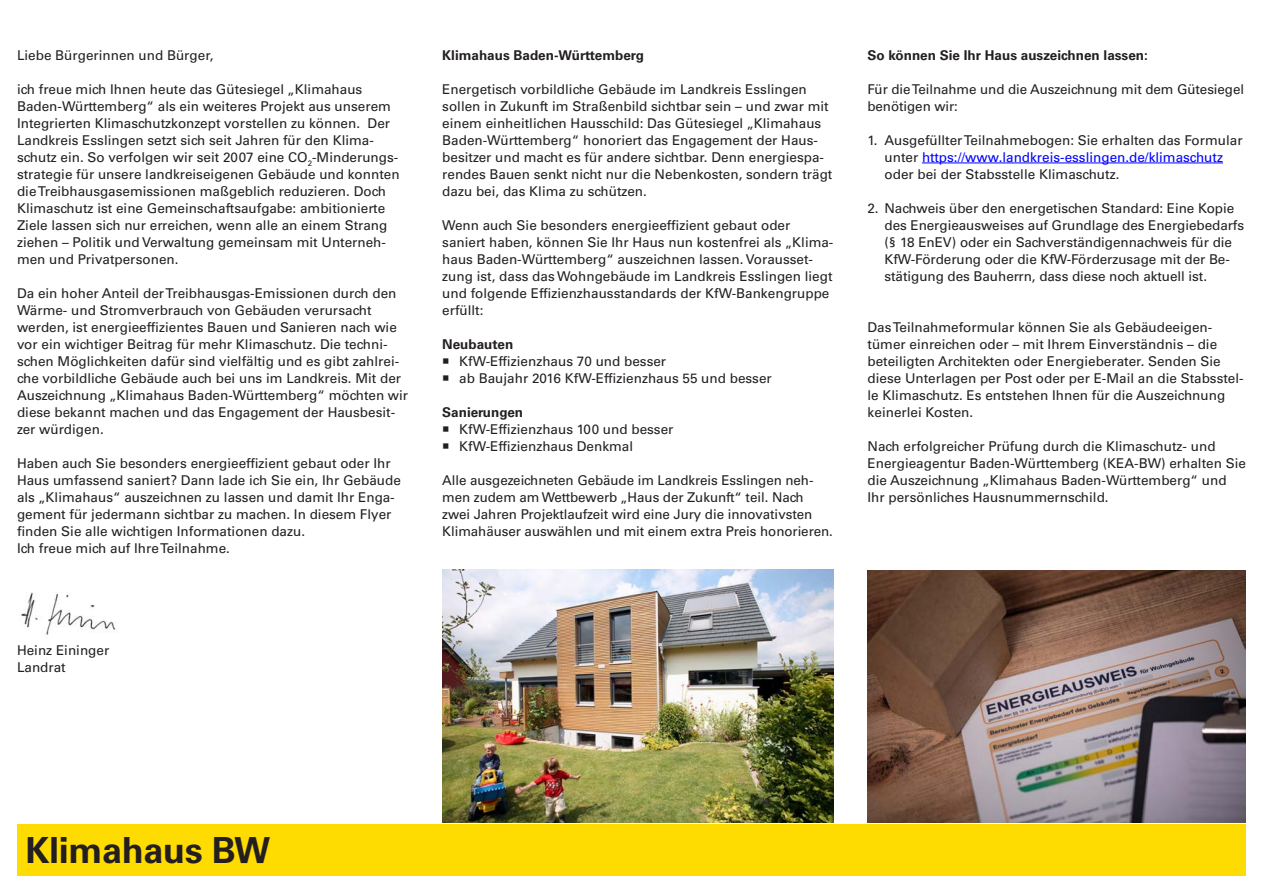
<style>
.page{position:relative;width:1263px;height:893px;background:#fff}
.page>*{position:absolute;margin:0;border:0;box-sizing:border-box;transform-origin:0 0}
.t1{font:700 36px "Univers LT Std";letter-spacing:-.01em;color:#231f20}
.t2{font:13.5px/17px "Univers LT Std";color:#231f20}
.t3{font:700 13.5px "Univers LT Std";color:#231f20}
.s1{color:#00f}
</style>
<div class="page">
<div style="left:17px;top:825px;width:1229px;height:51px;background:#ffdc01"></div>
<hr style="left:922px;top:163px;width:301px;height:1px;background:#00f">
<img style="left:21px;top:592px;width:96px;height:43px">
<img style="left:442px;top:570px;width:391px;height:253px">
<img style="left:867px;top:570px;width:379px;height:252px">
<p class="t2" style="left:17px;top:46px;width:198px">Liebe Bürgerinnen und Bürger,</p>
<p class="t2" style="left:17px;top:80px;width:384px">ich freue mich Ihnen heute das Gütesiegel „Klimahaus Baden-Württemberg“ als ein weiteres Projekt aus unserem Integrierten Klimaschutzkonzept vorstellen zu können. Der Landkreis Esslingen setzt sich seit Jahren für den Klima&shy;schutz ein. So verfolgen wir seit 2007 eine CO<sub>2</sub>-Minderungs&shy;strategie für unsere landkreiseigenen Gebäude und konnten die Treibhausgasemissionen maßgeblich reduzieren. Doch Klimaschutz ist eine Gemeinschaftsaufgabe: ambitionierte Ziele lassen sich nur erreichen, wenn alle an einem Strang ziehen – Politik und Verwaltung gemeinsam mit Unterneh&shy;men und Privatpersonen.</p>
<p class="t2" style="left:17px;top:284px;width:393px">Da ein hoher Anteil der Treibhausgas-Emissionen durch den Wärme- und Stromverbrauch von Gebäuden verursacht werden, ist energieeffizientes Bauen und Sanieren nach wie vor ein wichtiger Beitrag für mehr Klimaschutz. Die techni&shy;schen Möglichkeiten dafür sind vielfältig und es gibt zahlrei&shy;che vorbildliche Gebäude auch bei uns im Landkreis. Mit der Auszeichnung „Klimahaus Baden-Württemberg“ möchten wir diese bekannt machen und das Engagement der Hausbesit&shy;zer würdigen.</p>
<p class="t2" style="left:17px;top:455px;width:385px">Haben auch Sie besonders energieeffizient gebaut oder Ihr Haus umfassend saniert? Dann lade ich Sie ein, Ihr Gebäude als „Klimahaus“ auszeichnen zu lassen und damit Ihr Enga&shy;gement für jedermann sichtbar zu machen. In diesem Flyer finden Sie alle wichtigen Informationen dazu.<br>Ich freue mich auf Ihre Teilnahme.</p>
<p class="t3" style="left:442px;top:47px;width:203px">Klimahaus Baden-Württemberg</p>
<p class="t2" style="left:442px;top:80px;width:392px">Energetisch vorbildliche Gebäude im Landkreis Esslingen sollen in Zukunft im Straßenbild sichtbar sein – und zwar mit einem einheitlichen Hausschild: Das Gütesiegel „Klimahaus Baden-Württemberg“ honoriert das Engagement der Haus&shy;besitzer und macht es für andere sichtbar. Denn energiespa&shy;rendes Bauen senkt nicht nur die Nebenkosten, sondern trägt dazu bei, das Klima zu schützen.</p>
<p class="t2" style="left:442px;top:216px;width:393px">Wenn auch Sie besonders energieeffizient gebaut oder saniert haben, können Sie Ihr Haus nun kostenfrei als „Klima&shy;haus Baden-Württemberg“ auszeichnen lassen. Vorausset&shy;zung ist, dass das Wohngebäude im Landkreis Esslingen liegt und folgende Effizienzhausstandards der KfW-Bankengruppe erfüllt:</p>
<p class="t3" style="left:442px;top:336px;width:72px">Neubauten</p>
<p class="t2" style="left:459px;top:353px;width:314px">KfW-Effizienzhaus 70 und besser<br>ab Baujahr 2016 KfW-Effizienzhaus 55 und besser</p>
<p class="t3" style="left:442px;top:404px;width:82px">Sanierungen</p>
<p class="t2" style="left:459px;top:421px;width:216px">KfW-Effizienzhaus 100 und besser<br>KfW-Effizienzhaus Denkmal</p>
<p class="t2" style="left:442px;top:472px;width:392px">Alle ausgezeichneten Gebäude im Landkreis Esslingen neh&shy;men zudem am Wettbewerb „Haus der Zukunft“ teil. Nach zwei Jahren Projektlaufzeit wird eine Jury die innovativsten Klimahäuser auswählen und mit einem extra Preis honorieren.</p>
<p class="t3" style="left:867px;top:47px;width:282px">So können Sie Ihr Haus auszeichnen lassen:</p>
<p class="t2" style="left:867px;top:80px;width:378px">Für die Teilnahme und die Auszeichnung mit dem Gütesiegel benötigen wir:</p>
<p class="t2" style="left:884px;top:131px;width:360px;text-indent:-17px">1. Ausgefüllter Teilnahmebogen: Sie erhalten das Formular unter <span class="s1">https://www.landkreis-esslingen.de/klimaschutz </span>oder bei der Stabsstelle Klimaschutz.</p>
<p class="t2" style="left:884px;top:199px;width:361px;text-indent:-17px">2. Nachweis über den energetischen Standard: Eine Kopie des Energieausweises auf Grundlage des Energiebedarfs (§ 18 EnEV) oder ein Sachverständigennachweis für die KfW-Förderung oder die KfW-Förderzusage mit der Be&shy;stätigung des Bauherrn, dass diese noch aktuell ist.</p>
<p class="t2" style="left:867px;top:318px;width:378px">Das Teilnahmeformular können Sie als Gebäudeeigen&shy;tümer einreichen oder – mit Ihrem Einverständnis – die beteiligten Architekten oder Energieberater. Senden Sie diese Unterlagen per Post oder per E-Mail an die Stabsstel&shy;le Klimaschutz. Es entstehen Ihnen für die Auszeichnung keinerlei Kosten.</p>
<p class="t2" style="left:867px;top:438px;width:380px">Nach erfolgreicher Prüfung durch die Klimaschutz- und Energieagentur Baden-Württemberg (KEA-BW) erhalten Sie die Auszeichnung „Klimahaus Baden-Württemberg“ und Ihr persönliches Hausnummernschild.</p>
<p class="t2" style="left:17px;top:642px;width:94px">Heinz Eininger<br>Landrat</p>
<h1 class="t1" style="left:26px;top:829px;width:246px">Klimahaus BW</h1>
</div>
